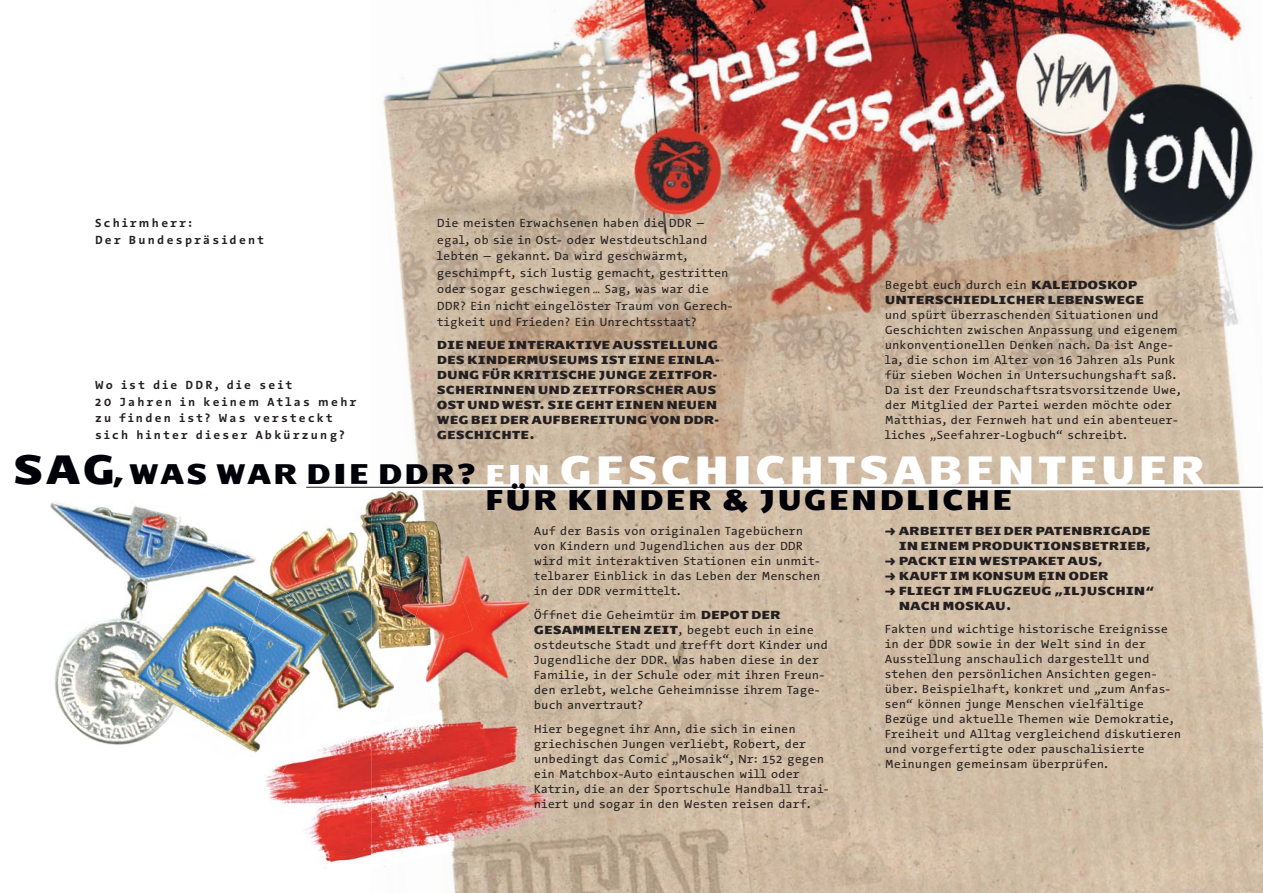
<style>
.page{position:relative;width:1263px;height:893px;background:#fff}
.page>*{position:absolute;margin:0;border:0;box-sizing:border-box;transform-origin:0 0}
.t1{font:42px "FEZ Boyz";letter-spacing:.11em;color:#fff}
.t2{font:29.25px "FEZ Boyz";letter-spacing:.11em;color:#000008}
.t3{font:12px/15px "Theczyk E";letter-spacing:.05em;color:#231f20}
.t4{font:12px/15px "FEZ Boyz";letter-spacing:.05em;color:#231f20}
.t5{font:700 12px/16.5px "Theczyk E";letter-spacing:.195em;color:#231f20}
.s1{font-family:"FEZ Boyz"}
.s2{font-size:42px}
.s3{font-size:29.25px}
</style>
<div class="page">
<img style="left:382px;top:0;width:881px;height:893px">
<img style="left:268px;top:735px;width:103px;height:129px">
<img style="left:371px;top:685px;width:210px;height:184px">
<img style="left:364px;top:500px;width:7px;height:13px">
<img style="left:371px;top:482px;width:78px;height:59px">
<img style="left:50px;top:502px;width:156px;height:243px">
<img style="left:269px;top:513px;width:102px;height:196px">
<img style="left:371px;top:665px;width:33px;height:58px">
<img style="left:323px;top:524px;width:48px;height:138px">
<img style="left:371px;top:538px;width:63px;height:127px">
<img style="left:269px;top:571px;width:25px;height:10px">
<img style="left:167px;top:705px;width:157px;height:59px">
<img style="left:234px;top:740px;width:68px;height:47px">
<img style="left:100px;top:534px;width:166px;height:187px">
<img style="left:236px;top:598px;width:128px;height:107px">
<img style="left:246px;top:581px;width:50px;height:66px">
<img style="left:415px;top:541px;width:135px;height:162px">
<img style="left:410px;top:561px;width:63px;height:89px">
<img style="left:391px;top:568px;width:39px;height:67px">
<svg style="left:306px;top:484px;width:955px;height:6px"></svg>
<hr style="left:306px;top:487px;width:957px;height:1px;background:#231f20">
<p class="t5" style="left:95px;top:216px;width:170px">Schirmherr:<br>Der Bundespräsident</p>
<p class="t5" style="left:95px;top:378px;width:263px">Wo ist die DDR, die seit<br>20 Jahren in keinem Atlas mehr zu finden ist? Was versteckt sich hinter dieser Abkürzung?</p>
<p class="t3" style="left:437px;top:216px;width:297px;line-height:16.5px">Die meisten Erwachsenen haben die DDR – egal, ob sie in Ost- oder Westdeut schland lebten – gekannt. Da wird geschwärmt, geschimpft, sich lustig gemacht, gestritten oder sogar geschwiegen … Sag, was war die DDR? Ein nicht eingelöster Traum von Gerech - tigkeit und Frieden? Ein Unrechtsstaat?</p>
<p class="t4" style="left:437px;top:338px;width:284px">DIE NEUE INTERAKTIVE AUSSTELLUNG<br>DES KINDER MUSEUMS IST EINE EIN LA -<br>DUNG FÜR KRITISCHE JUNGE ZEIT FOR -<br>SCHERINNEN UND ZEITFOR SCHER AUS<br>OST UND WEST. SIE GEHT EINEN NEUEN<br>WEG BEI DER AUFBEREITUNG VON DDR-<br>GESCHICH TE.</p>
<p class="t3" style="left:885px;top:279px;width:253px">Begebt euch durch ein <span class="s1">KALEIDOSKOP</span></p>
<p class="t4" style="left:885px;top:292px;width:260px">UNTERSCHIEDLICHER LEBENS WEGE</p>
<p class="t3" style="left:885px;top:309px;width:297px">und spürt überraschenden Situationen und<br>Ge schich ten zwischen Anpassung und eigenem unkonventionellen Denken nach. Da ist Ange - la, die schon im Alter von 16 Jahren als Punk für sieben Wochen in Untersuchungshaft saß.<br>Da ist der Freund schaftsratsvorsitzende Uwe, der Mitglied der Partei werden möchte oder Matthias, der Fernweh hat und ein abenteuer&shy;liches „Seefahrer-Logbuch“ schreibt.</p>
<h2 class="t2" style="left:14px;top:457px;width:462px"><span class="s2">SAG</span>,WAS WAR DIE DDR?</h2>
<h1 class="t1" style="left:486px;top:445px;width:720px"><span class="s3">EIN</span> GESCHICHTSABENTEUER</h1>
<h2 class="t2" style="left:486px;top:483px;width:527px">FÜR KINDER &amp; JUGENDLICHE</h2>
<p class="t3" style="left:534px;top:525px;width:287px">Auf der Basis von originalen Tage büchern von Kindern und Jugendlichen aus der DDR wird mit interaktiven Stationen ein unmit&shy;telbarer Einblick in das Leben der Menschen in der DDR vermittelt.</p>
<p class="t3" style="left:534px;top:609px;width:295px">Öffnet die Geheimtür im <span class="s1">DEPOT DER GESAMMELTEN ZEIT</span>, begebt euch in eine ostdeutsche Stadt und trefft dort Kinder und Jugendliche der DDR. Was haben diese in der Familie, in der Schule oder mit ihren Freun - den erlebt, welche Geheim nisse ihrem Tage - buch anvertraut?</p>
<p class="t3" style="left:534px;top:723px;width:296px">Hier begegnet ihr Ann, die sich in einen griechischen Jungen verliebt, Robert, der unbedingt das Comic „Mosaik“, Nr: 152 gegen ein Matchbox-Auto eintauschen will oder Katrin, die an der Sport schule Handball trai&shy;niert und sogar in den Westen reisen darf.</p>
<p class="t4" style="left:885px;top:523px;width:267px">&gt; ARBEITET BEI DER PATENBRIGADE</p>
<p class="t4" style="left:899px;top:538px;width:253px">IN EINEM PRODUKTIONSBETRIEB,</p>
<p class="t4" style="left:885px;top:553px;width:219px">&gt; PACKT EIN WESTPAKET AUS,</p>
<p class="t4" style="left:885px;top:568px;width:225px">&gt; KAUFT IM KONSUM EIN ODER</p>
<p class="t4" style="left:885px;top:583px;width:271px">&gt; FLIEGT IM FLUGZEUG „ILJUSCHIN“</p>
<p class="t4" style="left:899px;top:598px;width:114px">NACH MOSKAU.</p>
<p class="t3" style="left:885px;top:622px;width:297px">Fakten und wichtige historische Ereignis se in der DDR sowie in der Welt sind in der Ausstellung anschaulich dargestellt und stehen den persönlichen Ansichten gegen&shy;über. Beispielhaft, konkret und „zum Anfas - sen“ können junge Menschen vielfältige Bezüge und aktuelle Themen wie Demokratie, Freiheit und Alltag vergleichend diskutieren und vorgefertigte oder pauschalisierte Meinungen gemeinsam überprüfen.</p>
</div>
